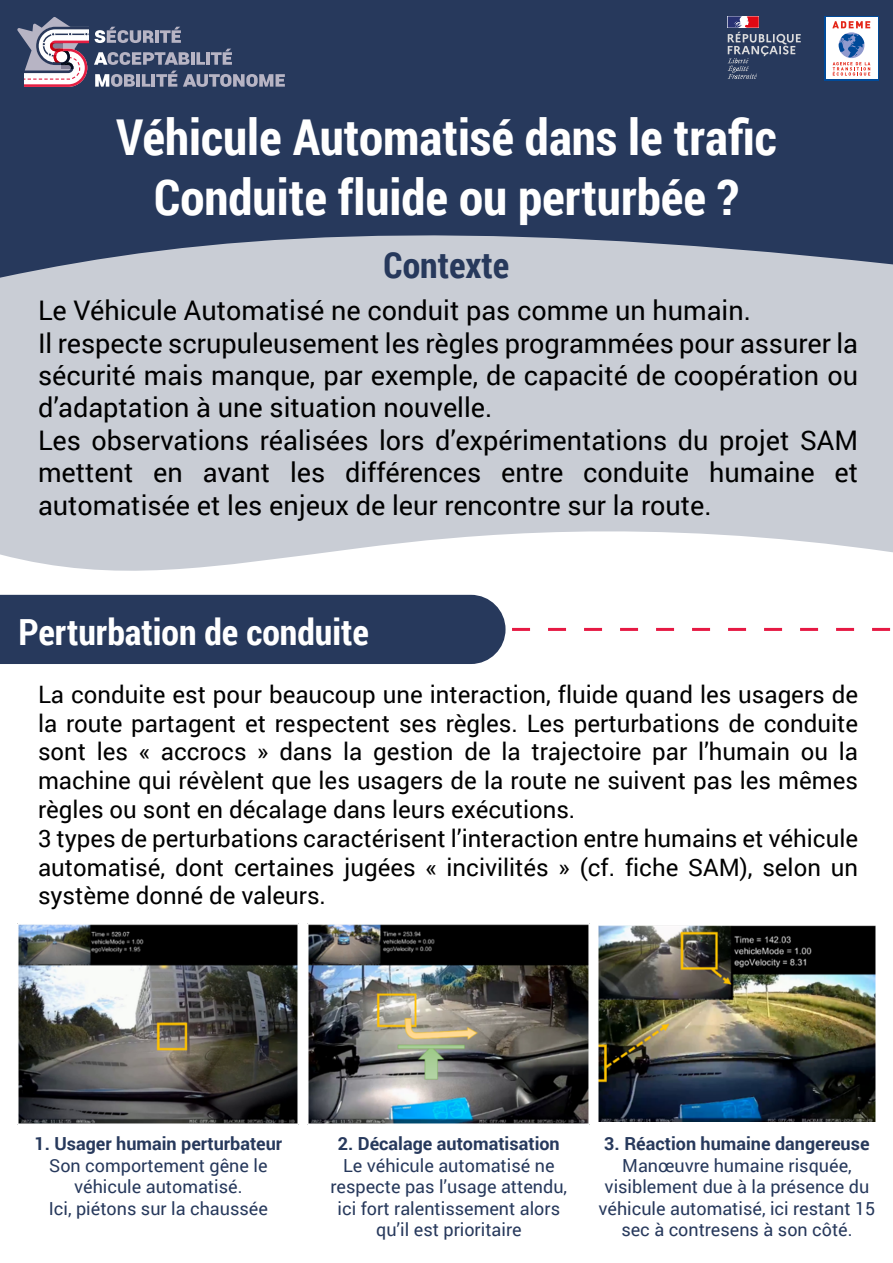
<style>
.page{position:relative;width:893px;height:1263px;background:#fff}
.page>*{position:absolute;margin:0;border:0;box-sizing:border-box;transform-origin:0 0}
.t1{font:700 49.5px/59.4px "Roboto Condensed";color:#fff;text-align:center}
.t2{font:700 36px "Roboto Condensed";color:#fff}
.t3{font:700 36px "Roboto Condensed";color:#27395c}
.t4{font:27px/32.4px "Roboto";color:#000}
.t5{font:24px/28.8px "Roboto";color:#000}
.t6{font:18px/21.6px "Roboto";color:#27395c;text-align:center}
.t7{font:700 18px "Roboto";color:#27395c}
</style>
<div class="page">
<svg style="left:0;top:278px;width:893px;height:293px;fill:#c9cdd5"></svg>
<svg style="left:0;top:0;width:893px;height:278px;fill:#27395c"></svg>
<svg style="left:728px;top:16px;width:73px;height:63px"></svg>
<div style="left:824px;top:16px;width:55px;height:64px;background:linear-gradient(to right,#fff,#fffefe)"></div>
<svg style="left:832px;top:21px;width:38px;height:55px"></svg>
<div style="left:0;top:595px;width:505px;height:69px;background:#27395c"></div>
<svg style="left:512px;top:628px;width:379px;height:3px"></svg>
<svg style="left:95px;top:27px;width:59px;height:16px"></svg>
<hr style="left:155px;top:30px;width:4px;height:13px;background:#b7b4c4">
<svg style="left:160px;top:27px;width:21px;height:16px"></svg>
<svg style="left:94px;top:52px;width:96px;height:13px"></svg>
<hr style="left:191px;top:52px;width:4px;height:13px;background:#b7b4c4">
<svg style="left:196px;top:52px;width:9px;height:13px"></svg>
<hr style="left:206px;top:52px;width:4px;height:13px;background:#b7b4c4">
<svg style="left:211px;top:49px;width:21px;height:16px"></svg>
<svg style="left:95px;top:74px;width:40px;height:13px"></svg>
<hr style="left:136px;top:74px;width:4px;height:13px;background:#b7b4c4">
<svg style="left:142px;top:71px;width:35px;height:16px"></svg>
<svg style="left:183px;top:74px;width:102px;height:13px"></svg>
<svg style="left:17px;top:17px;width:71px;height:70px"></svg>
<img style="left:18px;top:923px;width:281px;height:201px">
<img style="left:308px;top:923px;width:282px;height:201px">
<img style="left:599px;top:925px;width:276px;height:197px">
<h1 class="t1" style="left:116px;top:106px;width:662px">Véhicule Automatisé dans le trafic<br>Conduite fluide ou perturbée ?</h1>
<h2 class="t3" style="left:384px;top:240px;width:127px">Contexte</h2>
<p class="t4" style="left:38px;top:293px;width:822px">Le Véhicule Automatisé ne conduit pas comme un humain.<br>Il respecte scrupuleusement les règles programmées pour assurer la sécurité mais manque, par exemple, de capacité de coopération ou d’adaptation à une situation nouvelle.<br>Les observations réalisées lors d’expérimentations du projet SAM mettent en avant les différences entre conduite humaine et automatisée et les enjeux de leur rencontre sur la route.</p>
<h2 class="t2" style="left:18px;top:606px;width:352px">Perturbation de conduite</h2>
<p class="t5" style="left:38px;top:679px;width:822px">La conduite est pour beaucoup une interaction, fluide quand les usagers de la route partagent et respectent ses règles. Les perturbations de conduite sont les « accrocs » dans la gestion de la trajectoire par l’humain ou la machine qui révèlent que les usagers de la route ne suivent pas les mêmes règles ou sont en décalage dans leurs exécutions.<br>3 types de perturbations caractérisent l’interaction entre humains et véhicule automatisé, dont certaines jugées « incivilités » (cf. fiche SAM), selon un système donné de valeurs.</p>
<p class="t7" style="left:34px;top:1131px;width:249px">1. Usager humain perturbateur</p>
<p class="t6" style="left:49px;top:1154px;width:221px">Son comportement gêne le véhicule automatisé.<br>Ici, piétons sur la chaussée</p>
<p class="t7" style="left:338px;top:1131px;width:223px">2. Décalage automatisation</p>
<p class="t6" style="left:331px;top:1154px;width:238px">Le véhicule automatisé ne respecte pas l’usage attendu, ici fort ralentissement alors qu’il est prioritaire</p>
<p class="t7" style="left:604px;top:1131px;width:267px">3. Réaction humaine dangereuse</p>
<p class="t6" style="left:599px;top:1154px;width:278px">Manœuvre humaine risquée, visiblement due à la présence du véhicule automatisé, ici restant 15 sec à contresens à son côté.</p>
</div>
